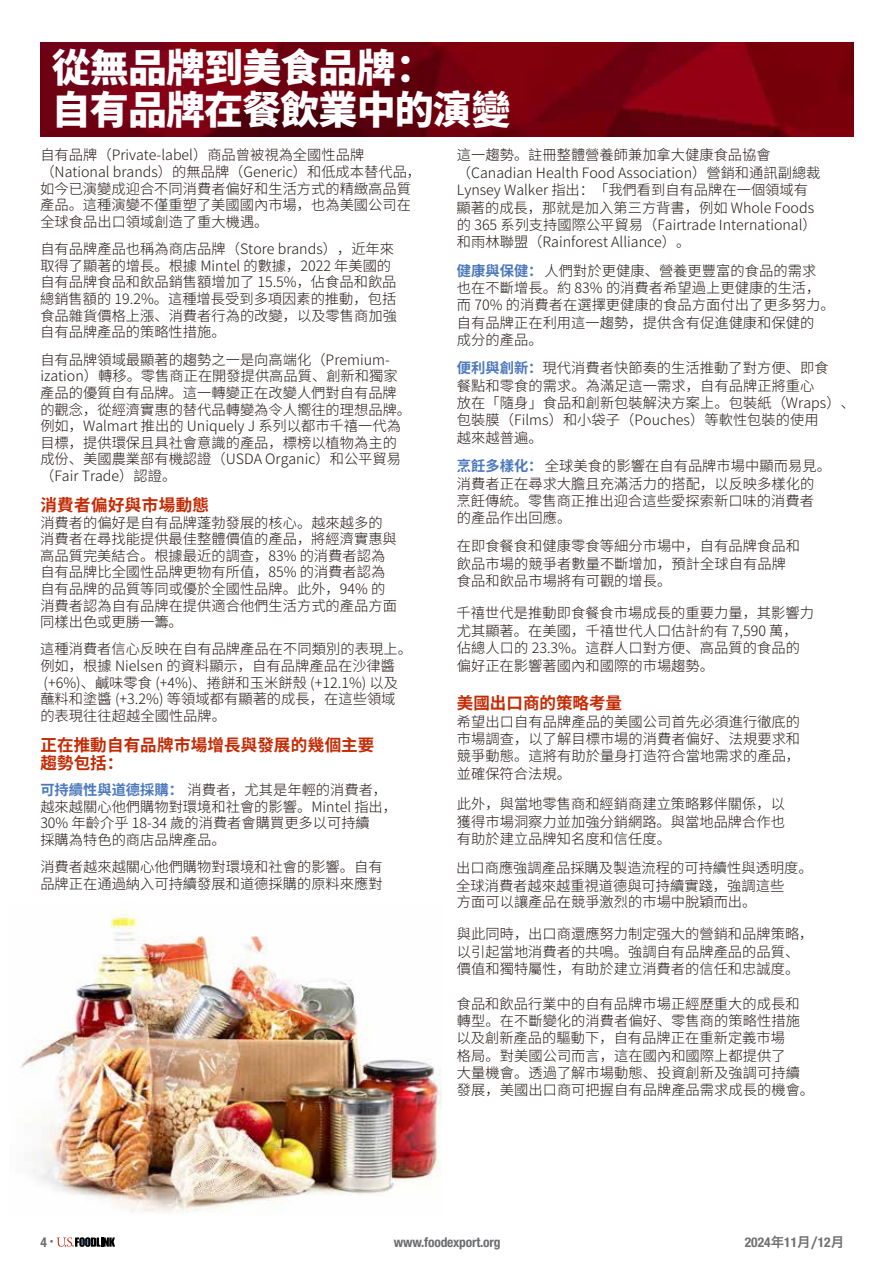
<style>
.page{position:relative;width:894px;height:1263px;background:#fff}
.page>*{position:absolute;margin:0;border:0;box-sizing:border-box;transform-origin:0 0}
.t1{font:800 39px/42px "Source Han Sans SC";letter-spacing:-.025em;color:#fff}
.t2{font:700 16.5px/18.1px "Source Han Sans SC";color:#c32b05}
.t3{font:700 16.5px "Source Han Sans SC";letter-spacing:.025em;color:#c32b05}
.t4{font:300 14.25px/17.4px "Source Han Sans CN";color:#231815}
.t5{font:700 condensed 13.5px "Helvetica Neue LT Std";letter-spacing:-.015em;color:#6d6e71}
.t6{font:700 condensed 13.5px "Helvetica Neue LT Std";color:#717071}
.s1{font-family:"Source Han Sans SC";font-weight:700;color:#4c79bc}
.s2{font-family:"Hiragino Sans GB W6";font-weight:400;font-stretch:normal}
</style>
<div class="page">
<svg style="left:56px;top:1237px;width:59px;height:9px"></svg>
<img style="left:41px;top:42px;width:812px;height:94px">
<img style="left:20px;top:911px;width:421px;height:301px">
<h1 class="t1" style="left:52px;top:48px;width:460px">從無品牌到美食品牌：<br>自有品牌在餐飲業中的演變</h1>
<p class="t4" style="left:40px;top:147px;width:382px;line-height:16.6px">自有品牌（Private-label）商品曾被視為全國性品牌（National brands）的無品牌（Generic）和低成本替代品，</p>
<p class="t4" style="left:40px;top:208px;width:355px;line-height:27.5px">全球食品出口領域創造了重大機遇。<br>自有品牌產品也稱為商店品牌（Store brands），近年來</p>
<p class="t4" style="left:40px;top:257px;width:357px;line-height:16.6px">取得了顯著的增長。根據 Mintel 的數據，2022 年美國的自有品牌食品和飲品銷售額增加了 15.5%，佔食品和飲品</p>
<p class="t4" style="left:40px;top:307px;width:358px">食品雜貨價格上漲、消費者行為的改變，以及零售商加強</p>
<p class="t4" style="left:40px;top:351px;width:359px;line-height:16.6px">自有品牌領域最顯著的趨勢之一是向高端化（Premium&shy;ization）轉移。零售商正在開發提供高品質、創新和獨家</p>
<p class="t4" style="left:40px;top:401px;width:372px;line-height:16.6px">的觀念，從經濟實惠的替代品轉變為令人嚮往的理想品牌。例如，Walmart 推出的 Uniquely J 系列以都市千禧一代為目標，提供環保且具社會意識的產品，標榜以植物為主的成份、美國農業部有機認證（USDA Organic）和公平貿易</p>
<p class="t3" style="left:40px;top:495px;width:170px">消費者偏好與市場動態</p>
<p class="t4" style="left:40px;top:514px;width:343px">消費者的偏好是自有品牌蓬勃發展的核心。越來越多的</p>
<p class="t4" style="left:40px;top:564px;width:358px;line-height:16.6px">自有品牌比全國性品牌更物有所值，85% 的消費者認為自有品牌的品質等同或優於全國性品牌。此外，94% 的消費者認為自有品牌在提供適合他們生活方式的產品方面</p>
<p class="t4" style="left:457px;top:147px;width:365px">這一趨勢。註冊整體營養師兼加拿大健康食品協會（Canadian Health Food Association）營銷和通訊副總裁<br>Lynsey Walker 指出：「我們看到自有品牌在一個領域有</p>
<p class="t4" style="left:457px;top:216px;width:361px">的 365 系列支持國際公平貿易（Fairtrade International）和雨林聯盟（Rainforest Alliance）。</p>
<p class="t4" style="left:457px;top:262px;width:365px"><span class="s1">健康與保健：</span>人們對於更健康、營養更豐富的食品的需求也在不斷增長。約 83% 的消費者希望過上更健康的生活，</p>
<p class="t4" style="left:457px;top:326px;width:373px;line-height:28.3px">成分的產品。<br><span class="s1">便利與創新：</span>現代消費者快節奏的生活推動了對方便、即食</p>
<p class="t4" style="left:457px;top:377px;width:399px">餐點和零食的需求。為滿足這一需求，自有品牌正將重心<br>放在「隨身」食品和創新包裝解決方案上。包裝紙（Wraps）、</p>
<p class="t4" style="left:40px;top:180px;width:372px;line-height:16.5px">如今已演變成迎合不同消費者偏好和生活方式的精緻高品質產品。這種演變不僅重塑了美國國內市場，也為美國公司在</p>
<p class="t4" style="left:456px;top:199px;width:359px">顯著的成長，那就是加入第三方背書，例如 Whole Foods</p>
<p class="t4" style="left:40px;top:290px;width:357px">總銷售額的 19.2%。這種增長受到多項因素的推動，包括</p>
<p class="t4" style="left:40px;top:324px;width:187px">自有品牌產品的策略性措施。</p>
<p class="t4" style="left:456px;top:297px;width:379px">而 70% 的消費者在選擇更健康的食品方面付出了更多努力。自有品牌正在利用這一趨勢，提供含有促進健康和保健的</p>
<p class="t4" style="left:40px;top:384px;width:358px">產品的優質自有品牌。這一轉變正在改變人們對自有品牌</p>
<p class="t4" style="left:456px;top:412px;width:363px">包裝膜（Films）和小袋子（Pouches）等軟性包裝的使用越來越普遍。</p>
<p class="t4" style="left:456px;top:475px;width:359px">消費者正在尋求大膽且充滿活力的搭配，以反映多樣化的</p>
<p class="t4" style="left:457px;top:457px;width:375px"><span class="s1">烹飪多樣化：</span>全球美食的影響在自有品牌市場中顯而易見。</p>
<p class="t4" style="left:457px;top:509px;width:116px">的產品作出回應。</p>
<p class="t4" style="left:457px;top:555px;width:330px">飲品市場的競爭者數量不斷增加，預計全球自有品牌食品和飲品市場將有可觀的增長。</p>
<p class="t4" style="left:40px;top:467px;width:138px">（Fair Trade）認證。</p>
<p class="t4" style="left:456px;top:492px;width:359px">烹飪傳統。零售商正推出迎合這些愛探索新口味的消費者</p>
<p class="t4" style="left:456px;top:538px;width:344px">在即食餐食和健康零食等細分市場中，自有品牌食品和</p>
<p class="t4" style="left:40px;top:531px;width:358px;line-height:16.6px">消費者在尋找能提供最佳整體價值的產品，將經濟實惠與高品質完美結合。根據最近的調查，83% 的消費者認為</p>
<p class="t4" style="left:456px;top:605px;width:359px">千禧世代是推動即食餐食市場成長的重要力量，其影響力尤其顯著。在美國，千禧世代人口估計約有 7,590 萬，</p>
<p class="t4" style="left:456px;top:657px;width:259px">偏好正在影響著國內和國際的市場趨勢。</p>
<p class="t4" style="left:40px;top:608px;width:373px;line-height:27.3px">同樣出色或更勝一籌。<br>這種消費者信心反映在自有品牌產品在不同類別的表現上。</p>
<p class="t4" style="left:43px;top:674px;width:356px">(+6%)、鹹味零食 (+4%)、捲餅和玉米餅殼 (+12.1%) 以及</p>
<p class="t4" style="left:457px;top:639px;width:344px">佔總人口的 23.3%。這群人口對方便、高品質的食品的</p>
<p class="t4" style="left:40px;top:657px;width:356px">例如，根據 Nielsen 的資料顯示，自有品牌產品在沙律醬</p>
<p class="t4" style="left:40px;top:691px;width:356px;line-height:16.6px">蘸料和塗醬 (+3.2%) 等領域都有顯著的成長，在這些領域的表現往往超越全國性品牌。</p>
<p class="t2" style="left:40px;top:736px;width:335px">正在推動自有品牌市場增長與發展的幾個主要趨勢包括：</p>
<p class="t4" style="left:40px;top:782px;width:358px;line-height:16.6px"><span class="s1">可持續性與道德採購：</span> 消費者，尤其是年輕的消費者，越來越關心他們購物對環境和社會的影響。Mintel 指出，<br>30% 年齡介乎 18-34 歲的消費者會購買更多以可持續<br>採購為特色的商店品牌產品。</p>
<p class="t4" style="left:40px;top:859px;width:343px;line-height:16.6px">消費者越來越關心他們購物對環境和社會的影響。自有品牌正在通過納入可持續發展和道德採購的原料來應對</p>
<p class="t2" style="left:457px;top:694px;width:166px">美國出口商的策略考量</p>
<p class="t4" style="left:457px;top:730px;width:344px">市場調查，以了解目標市場的消費者偏好、法規要求和競爭動態。這將有助於量身打造符合當地需求的產品，</p>
<p class="t4" style="left:457px;top:795px;width:329px;text-align:justify">此外，與當地零售商和經銷商建立策略夥伴關係，以獲得市場洞察力並加強分銷網路。與當地品牌合作也有助於建立品牌知名度和信任度。</p>
<p class="t4" style="left:456px;top:713px;width:344px">希望出口自有品牌產品的美國公司首先必須進行徹底的</p>
<p class="t4" style="left:456px;top:765px;width:116px">並確保符合法規。</p>
<p class="t4" style="left:456px;top:859px;width:358px">出口商應強調產品採購及製造流程的可持續性與透明度。全球消費者越來越重視道德與可持續實踐，強調這些</p>
<p class="t4" style="left:457px;top:893px;width:301px">方面可以讓產品在競爭激烈的市場中脫穎而出。</p>
<p class="t4" style="left:457px;top:925px;width:358px">與此同時，出口商還應努力制定强大的營銷和品牌策略，以引起當地消費者的共鳴。強調自有品牌產品的品質、價值和獨特屬性，有助於建立消費者的信任和忠誠度。</p>
<p class="t4" style="left:457px;top:1012px;width:344px">轉型。在不斷變化的消費者偏好、零售商的策略性措施</p>
<p class="t4" style="left:457px;top:1047px;width:358px">格局。對美國公司而言，這在國內和國際上都提供了<br>大量機會。透過了解市場動態、投資創新及強調可持續發展，美國出口商可把握自有品牌產品需求成長的機會。</p>
<p class="t4" style="left:456px;top:995px;width:344px">食品和飲品行業中的自有品牌市場正經歷重大的成長和</p>
<p class="t4" style="left:456px;top:1029px;width:330px">以及創新產品的驅動下，自有品牌正在重新定義市場</p>
<p class="t5" style="left:40px;top:1233px;width:15px">4 <sup>•</sup></p>
<p class="t5" style="left:393px;top:1233px;width:108px">www.foodexport.org</p>
<p class="t6" style="left:744px;top:1233px;width:101px">2024<span class="s2">年</span>11<span class="s2">月/</span>12<span class="s2">月</span></p>
</div>
